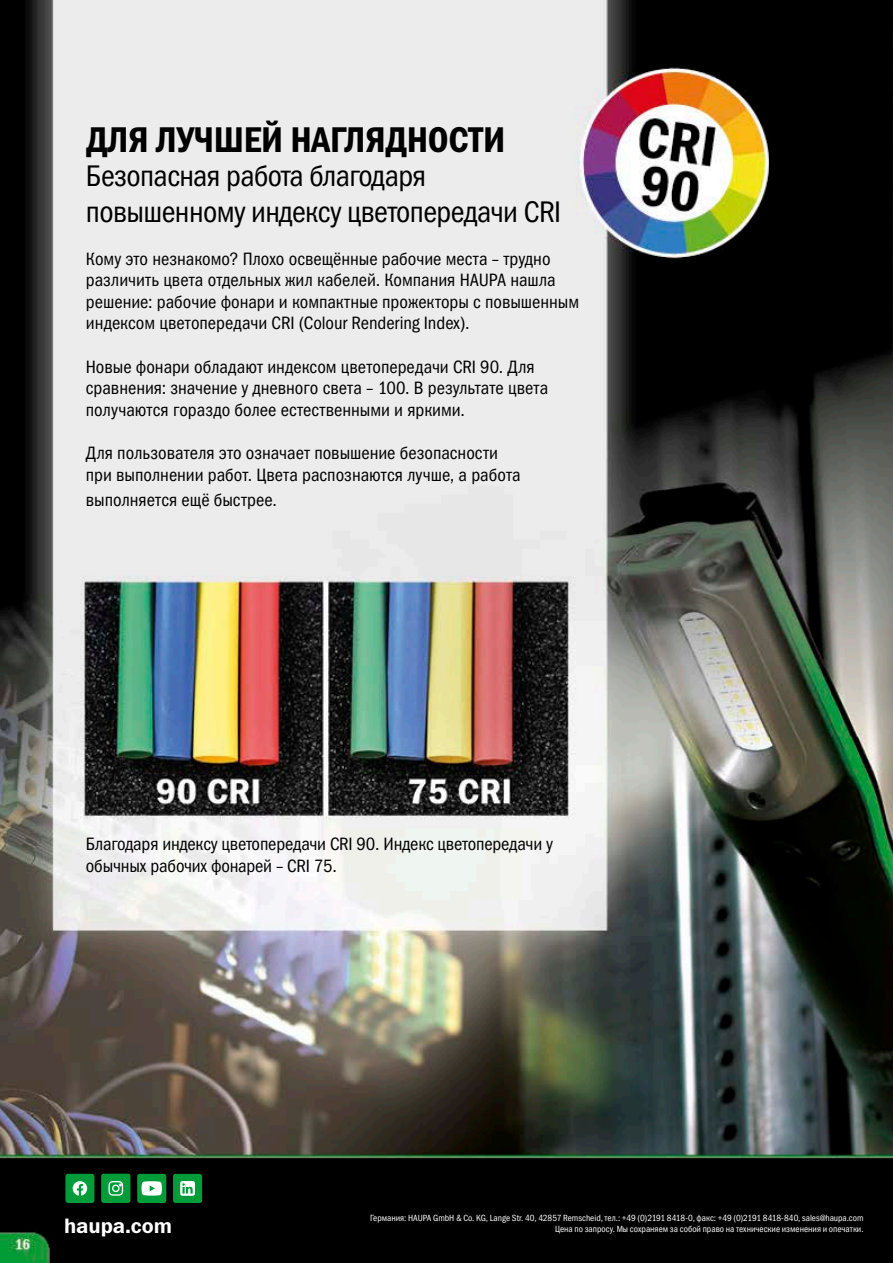
<style>
.page{position:relative;width:893px;height:1263px;background:#fff}
.page>*{position:absolute;margin:0;border:0;box-sizing:border-box;transform-origin:0 0}
.t1{font:36px "Franklin Gothic Demi Cond ITC";letter-spacing:-.01em;color:#000}
.t2{font:30px/36px "Franklin Gothic Book Cond ITC";letter-spacing:-.02em;color:#000}
.t3{font:21px "Franklin Gothic Demi ITC";color:#fff}
.t4{font:18px/21.6px "Franklin Gothic Book Cond ITC";color:#000}
.t5{font:9px/10.9px "Franklin Gothic Book Cond ITC";color:#fff;text-align:right}
</style>
<div class="page">
<img style="left:0;top:0;width:893px;height:1263px">
<div style="left:65px;top:1174px;width:29px;height:29px;background:#009c3a;border-radius:3px"></div>
<svg style="left:73px;top:1181px;width:14px;height:14px"></svg>
<div style="left:101px;top:1174px;width:29px;height:29px;background:#009c3a;border-radius:3px"></div>
<svg style="left:108px;top:1181px;width:15px;height:15px"></svg>
<div style="left:137px;top:1174px;width:29px;height:29px;background:#009c3a;border-radius:3px"></div>
<svg style="left:142px;top:1181px;width:20px;height:14px"></svg>
<div style="left:173px;top:1174px;width:29px;height:29px;background:#009c3a;border-radius:3px"></div>
<svg style="left:180px;top:1181px;width:15px;height:15px"></svg>
<h1 class="t1" style="left:86px;top:119px;width:421px">ДЛЯ ЛУЧШЕЙ НАГЛЯДНОСТИ</h1>
<h2 class="t2" style="left:86px;top:158px;width:477px">Безопасная работа благодаря повышенному индексу цветопередачи CRI</h2>
<p class="t4" style="left:86px;top:248px;width:495px">Кому это незнакомо? Плохо освещённые рабочие места – трудно различить цвета отдельных жил кабелей. Компания HAUPA нашла решение: рабочие фонари и компактные прожекторы с повышенным индексом цветопередачи CRI (Colour Rendering Index).</p>
<p class="t4" style="left:86px;top:356px;width:464px">Новые фонари обладают индексом цветопередачи CRI 90. Для сравнения: значение у дневного света – 100. В результате цвета получаются гораздо более естественными и яркими.</p>
<p class="t4" style="left:86px;top:442px;width:436px">Для пользователя это означает повышение безопасности при выполнении работ. Цвета распознаются лучше, а работа</p>
<p class="t4" style="left:86px;top:489px;width:193px">выполняется ещё быстрее.</p>
<p class="t4" style="left:86px;top:833px;width:468px">Благодаря индексу цветопередачи CRI 90. Индекс цветопередачи у обычных рабочих фонарей – CRI 75.</p>
<p class="t3" style="left:64px;top:1213px;width:110px">haupa.com</p>
<p class="t5" style="left:370px;top:1212px;width:495px">Германия: HAUPA GmbH &amp; Co. KG, Lange Str. 40, 42857 Remscheid, тел.: +49 (0)2191 8418-0, факс: +49 (0)2191 8418-840, sales@haupa.com<br>Цена по запросу. Мы сохраняем за собой право на технические изменения и опечатки.</p>
</div>
